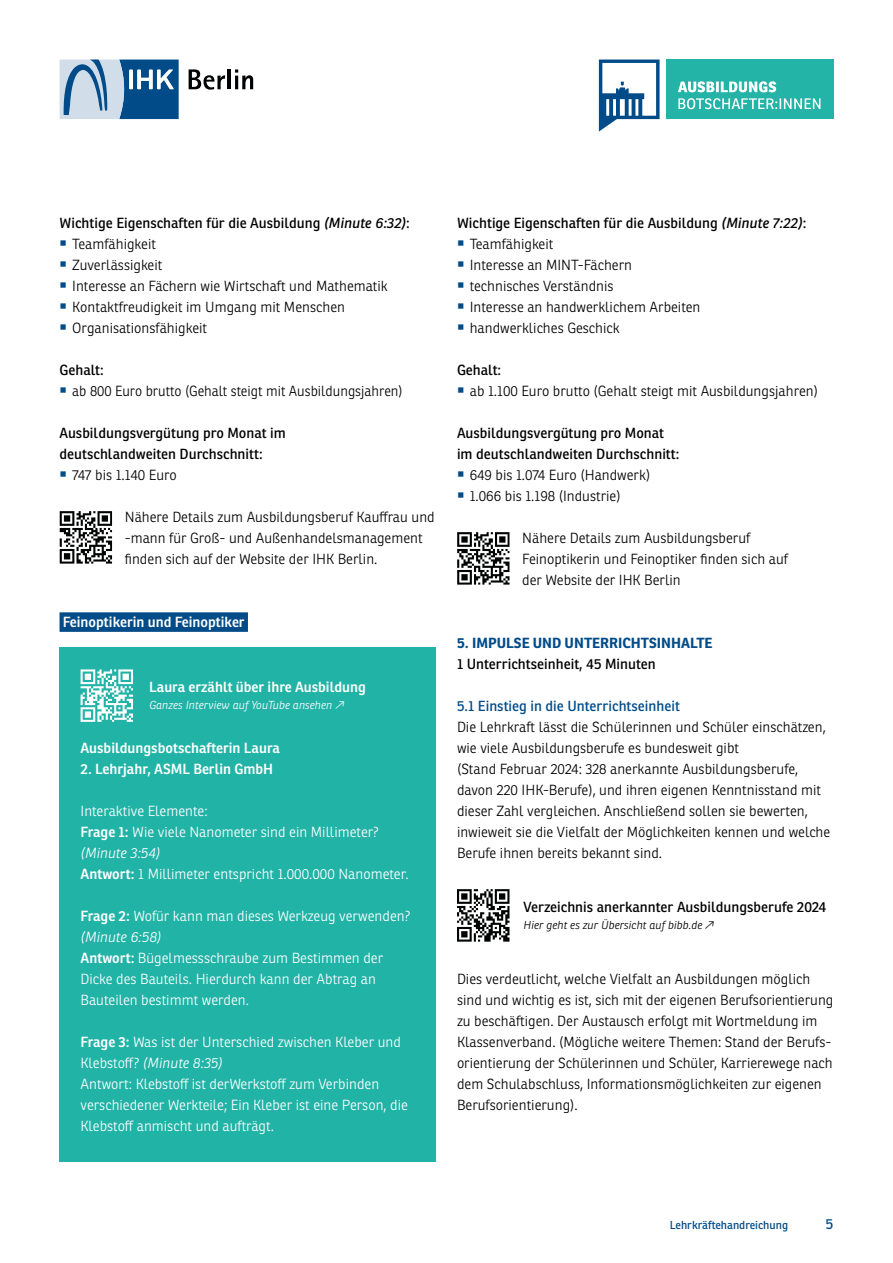
<style>
.page{position:relative;width:893px;height:1263px;background:#fff}
.page>*{position:absolute;margin:0;border:0;box-sizing:border-box;transform-origin:0 0}
.t1{font:300 14.25px/21px "Ronnia";color:#000}
.t2{font:300 14.25px/21px "Ronnia";color:#fff}
.t3{font:14.25px/21px "Ronnia";color:#000}
.t4{font:600 14.25px "Ronnia";color:#fff}
.t5{font:14.25px "Ronnia";color:#004b88}
.t6{font:700 14.25px "Ronnia";color:#004b88}
.t7{font:italic 300 11.25px "Ronnia";color:#000}
.t8{font:italic 300 11.25px "Ronnia";color:#fff}
.t9{font:11.25px "Ronnia";color:#004b88}
.s1{font-style:italic}
.s2{color:#004b88}
.s3{font-weight:600}
</style>
<div class="page">
<svg style="left:189px;top:69px;width:36px;height:21px"></svg>
<hr style="left:228px;top:69px;width:3px;height:20px;background:#010203">
<svg style="left:235px;top:69px;width:18px;height:20px"></svg>
<svg style="left:60px;top:60px;width:119px;height:59px;background:#6994b9"></svg>
<div style="left:666px;top:60px;width:167px;height:59px;background:#23b3a7"></div>
<svg style="left:678px;top:81px;width:142px;height:28px"></svg>
<svg style="left:599px;top:60px;width:61px;height:72px"></svg>
<svg style="left:457px;top:532px;width:52px;height:53px"></svg>
<svg style="left:457px;top:889px;width:52px;height:53px"></svg>
<div style="left:60px;top:612px;width:188px;height:20px;background:#004b88"></div>
<svg style="left:60px;top:511px;width:52px;height:53px"></svg>
<div style="left:60px;top:648px;width:376px;height:514px;background:#22b3a7"></div>
<svg style="left:81px;top:669px;width:52px;height:53px"></svg>
<p class="t3" style="left:60px;top:212px;width:352px">Wichtige Eigenschaften für die Ausbildung <span class="s1">(Minute 6:32)</span>:</p>
<p class="t1" style="left:60px;top:233px;width:98px"><span class="s2">○</span> Teamfähigkeit</p>
<p class="t1" style="left:60px;top:254px;width:104px"><span class="s2">○</span> Zuverlässigkeit</p>
<p class="t1" style="left:60px;top:275px;width:330px"><span class="s2">○</span> Interesse an Fächern wie Wirtschaft und Mathematik</p>
<p class="t1" style="left:60px;top:296px;width:287px"><span class="s2">○</span> Kontaktfreudigkeit im Umgang mit Menschen</p>
<p class="t1" style="left:60px;top:317px;width:149px"><span class="s2">○</span> Organisationsfähigkeit</p>
<p class="t3" style="left:60px;top:359px;width:46px">Gehalt:</p>
<p class="t1" style="left:60px;top:380px;width:345px"><span class="s2">○</span> ab 800 Euro brutto (Gehalt steigt mit Ausbildungsjahren)</p>
<p class="t3" style="left:60px;top:422px;width:228px">Ausbildungsvergütung pro Monat im deutschlandweiten Durchschnitt:</p>
<p class="t1" style="left:60px;top:464px;width:119px"><span class="s2">○</span> 747 bis 1.140 Euro</p>
<p class="t1" style="left:125px;top:506px;width:311px">Nähere Details zum Ausbildungsberuf Kauffrau und -mann für Groß- und Außenhandelsmanagement finden sich auf der Website der IHK Berlin.</p>
<p class="t4" style="left:63px;top:613px;width:183px">Feinoptikerin und Feinoptiker</p>
<p class="t4" style="left:149px;top:678px;width:218px">Laura erzählt über ihre Ausbildung</p>
<p class="t8" style="left:149px;top:698px;width:196px">Ganzes Interview auf YouTube ansehen e</p>
<p class="t4" style="left:81px;top:739px;width:201px">Ausbildungsbotschafterin Laura</p>
<p class="t4" style="left:81px;top:760px;width:194px">2. Lehrjahr, ASML Berlin GmbH</p>
<p class="t2" style="left:81px;top:800px;width:330px">Interaktive Elemente:<br><span class="s3">Frage 1:</span> Wie viele Nanometer sind ein Millimeter? <span class="s1">(Minute 3:54)<br></span><span class="s3">Antwort:</span> 1 Millimeter entspricht 1.000.000 Nanometer.</p>
<p class="t2" style="left:81px;top:905px;width:331px"><span class="s3">Frage 2:</span> Wofür kann man dieses Werkzeug verwenden? <span class="s1">(Minute 6:58)<br></span><span class="s3">Antwort:</span> Bügelmessschraube zum Bestimmen der Dicke des Bauteils. Hierdurch kann der Abtrag an Bauteilen bestimmt werden.</p>
<p class="t2" style="left:81px;top:1031px;width:329px"><span class="s3">Frage 3:</span> Was ist der Unterschied zwischen Kleber und Klebstoff? <span class="s1">(Minute 8:35)<br></span>Antwort: Klebstoff ist derWerkstoff zum Verbinden verschiedener Werkteile; Ein Kleber ist eine Person, die Klebstoff anmischt und aufträgt.</p>
<p class="t3" style="left:457px;top:212px;width:351px">Wichtige Eigenschaften für die Ausbildung <span class="s1">(Minute 7:22)</span>:</p>
<p class="t1" style="left:457px;top:233px;width:98px"><span class="s2">○</span> Teamfähigkeit</p>
<p class="t1" style="left:457px;top:254px;width:177px"><span class="s2">○</span> Interesse an MINT-Fächern</p>
<p class="t1" style="left:457px;top:275px;width:158px"><span class="s2">○</span> technisches Verständnis</p>
<p class="t1" style="left:457px;top:296px;width:245px"><span class="s2">○</span> Interesse an handwerklichem Arbeiten</p>
<p class="t1" style="left:457px;top:317px;width:164px"><span class="s2">○</span> handwerkliches Geschick</p>
<p class="t3" style="left:457px;top:359px;width:46px">Gehalt:</p>
<p class="t1" style="left:457px;top:380px;width:363px"><span class="s2">○</span> ab 1.100 Euro brutto (Gehalt steigt mit Ausbildungsjahren)</p>
<p class="t3" style="left:457px;top:422px;width:224px">Ausbildungsvergütung pro Monat im deutschlandweiten Durchschnitt:</p>
<p class="t1" style="left:457px;top:464px;width:195px"><span class="s2">○</span> 649 bis 1.074 Euro (Handwerk)</p>
<p class="t1" style="left:457px;top:485px;width:165px"><span class="s2">○</span> 1.066 bis 1.198 (Industrie)</p>
<p class="t1" style="left:522px;top:527px;width:267px">Nähere Details zum Ausbildungsberuf<br>Feinoptikerin und Feinoptiker finden sich auf der Website der IHK Berlin</p>
<p class="t6" style="left:457px;top:633px;width:257px">5. IMPULSE UND UNTERRICHTSINHALTE</p>
<p class="t3" style="left:457px;top:653px;width:200px">1 Unterrichtseinheit, 45 Minuten</p>
<p class="t5" style="left:457px;top:697px;width:224px">5.1 Einstieg in die Unterrichtseinheit</p>
<p class="t1" style="left:457px;top:716px;width:375px">Die Lehrkraft lässt die Schülerinnen und Schüler einschätzen, wie viele Ausbildungsberufe es bundesweit gibt<br>(Stand Februar 2024: 328 anerkannte Ausbildungsberufe, davon 220 IHK-Berufe), und ihren eigenen Kenntnisstand mit dieser Zahl vergleichen. Anschließend sollen sie bewerten, inwieweit sie die Vielfalt der Möglichkeiten kennen und welche Berufe ihnen bereits bekannt sind.</p>
<p class="t3" style="left:523px;top:896px;width:305px">Verzeichnis anerkannter Ausbildungsberufe 2024</p>
<p class="t7" style="left:523px;top:918px;width:192px">Hier geht es zur Übersicht auf bibb.de e</p>
<p class="t1" style="left:457px;top:968px;width:378px">Dies verdeutlicht, welche Vielfalt an Ausbildungen möglich sind und wichtig es ist, sich mit der eigenen Berufsorientierung zu beschäftigen. Der Austausch erfolgt mit Wortmeldung im Klassenverband. (Mögliche weitere Themen: Stand der Berufs&shy;orientierung der Schülerinnen und Schüler, Karrierewege nach dem Schulabschluss, Informationsmöglichkeiten zur eigenen Berufsorientierung).</p>
<p class="t9" style="left:670px;top:1218px;width:120px">Lehrkräftehandreichung</p>
<p class="t5" style="left:826px;top:1215px;width:9px">5</p>
</div>
